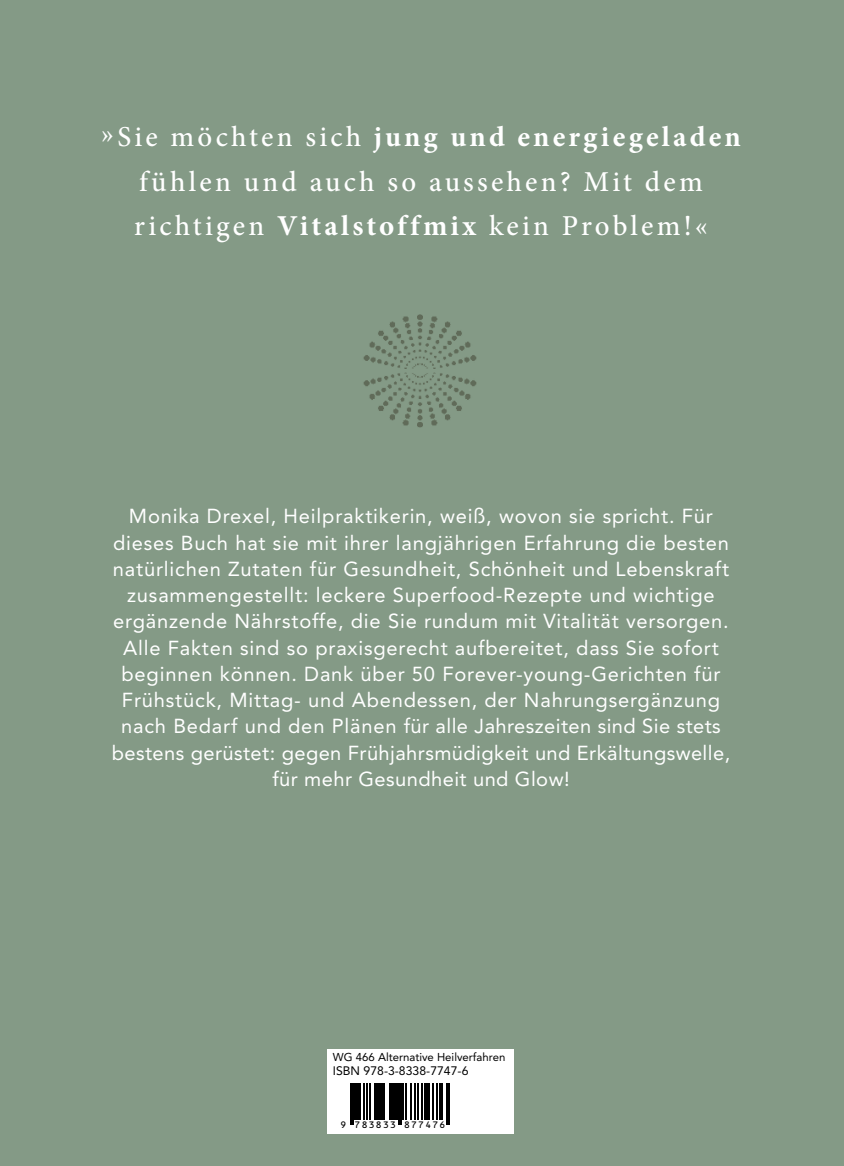
<style>
.page{position:relative;width:844px;height:1166px;background:#fff}
.page>*{position:absolute;margin:0;border:0;box-sizing:border-box;transform-origin:0 0}
.t1{font:500 28.88px/44.3px "Minion Pro";letter-spacing:.11em;color:#fff;text-align:center}
.t2{font:20.12px/26.2px "Avenir LT Std";letter-spacing:.04em;color:#fff;text-align:center}
.t3{font:12.25px "Avenir LT Std";color:#000}
.t4{font:11.38px "Avenir LT Std";color:#000}
.t5{font:8.92px "OCRB Std";letter-spacing:.07em;color:#000}
.s1{font-weight:700}
</style>
<div class="page">
<div style="left:0;top:0;width:843px;height:1166px;background:#849a86"></div>
<img style="left:362px;top:314px;width:115px;height:55px">
<img style="left:362px;top:373px;width:115px;height:54px">
<div style="left:327px;top:1049px;width:186px;height:85px;background:#fff"></div>
<hr style="left:350px;top:1083px;width:1px;height:41px;background:#000">
<hr style="left:352px;top:1083px;width:1px;height:41px;background:#000">
<hr style="left:354px;top:1083px;width:3px;height:37px;background:#000">
<hr style="left:358px;top:1083px;width:2px;height:37px;background:#000">
<hr style="left:363px;top:1083px;width:2px;height:37px;background:#000">
<hr style="left:367px;top:1083px;width:1px;height:37px;background:#000">
<hr style="left:369px;top:1083px;width:1px;height:37px;background:#000">
<hr style="left:374px;top:1083px;width:1px;height:37px;background:#000">
<hr style="left:376px;top:1083px;width:2px;height:37px;background:#000">
<hr style="left:379px;top:1083px;width:3px;height:37px;background:#000">
<hr style="left:383px;top:1083px;width:1px;height:37px;background:#000">
<hr style="left:389px;top:1083px;width:1px;height:37px;background:#000">
<hr style="left:391px;top:1083px;width:4px;height:37px;background:#000">
<hr style="left:396px;top:1083px;width:1px;height:37px;background:#000">
<hr style="left:398px;top:1083px;width:1px;height:41px;background:#000">
<hr style="left:400px;top:1083px;width:1px;height:41px;background:#000">
<hr style="left:402px;top:1083px;width:1px;height:37px;background:#000">
<hr style="left:405px;top:1083px;width:2px;height:37px;background:#000">
<hr style="left:410px;top:1083px;width:1px;height:37px;background:#000">
<hr style="left:414px;top:1083px;width:1px;height:37px;background:#000">
<hr style="left:417px;top:1083px;width:1px;height:37px;background:#000">
<hr style="left:421px;top:1083px;width:1px;height:37px;background:#000">
<hr style="left:424px;top:1083px;width:1px;height:37px;background:#000">
<hr style="left:426px;top:1083px;width:4px;height:37px;background:#000">
<hr style="left:432px;top:1083px;width:1px;height:37px;background:#000">
<hr style="left:436px;top:1083px;width:1px;height:37px;background:#000">
<hr style="left:439px;top:1083px;width:1px;height:37px;background:#000">
<hr style="left:441px;top:1083px;width:1px;height:37px;background:#000">
<hr style="left:446px;top:1083px;width:1px;height:41px;background:#000">
<hr style="left:449px;top:1083px;width:1px;height:41px;background:#000">
<h1 class="t1" style="left:101px;top:118px;width:641px">»Sie möchten sich <span class="s1">jung und energiegeladen </span>fühlen und auch so aussehen? Mit dem richtigen <span class="s1">Vitalstoffmix</span> kein Problem!«</h1>
<p class="t2" style="left:112px;top:505px;width:620px">Monika Drexel, Heilpraktikerin, weiß, wovon sie spricht. Für dieses Buch hat sie mit ihrer langjährigen Erfahrung die besten natürlichen Zutaten für Gesundheit, Schönheit und Lebenskraft zusammengestellt: leckere Superfood-Rezepte und wichtige ergänzende Nährstoffe, die Sie rundum mit Vitalität versorgen.<br>Alle Fakten sind so praxisgerecht aufbereitet, dass Sie sofort beginnen können. Dank über 50 Forever-young-Gerichten für Frühstück, Mittag- und Abendessen, der Nahrungsergänzung nach Bedarf und den Plänen für alle Jahreszeiten sind Sie stets bestens gerüstet: gegen Frühjahrsmüdigkeit und Erkältungswelle, für mehr Gesundheit und Glow!</p>
<p class="t4" style="left:333px;top:1050px;width:174px">WG 466 Alternative Heilverfahren</p>
<p class="t3" style="left:333px;top:1063px;width:137px">ISBN 978-3-8338-7747-6</p>
<p class="t5" style="left:340px;top:1120px;width:107px">9 783833 877476</p>
</div>
